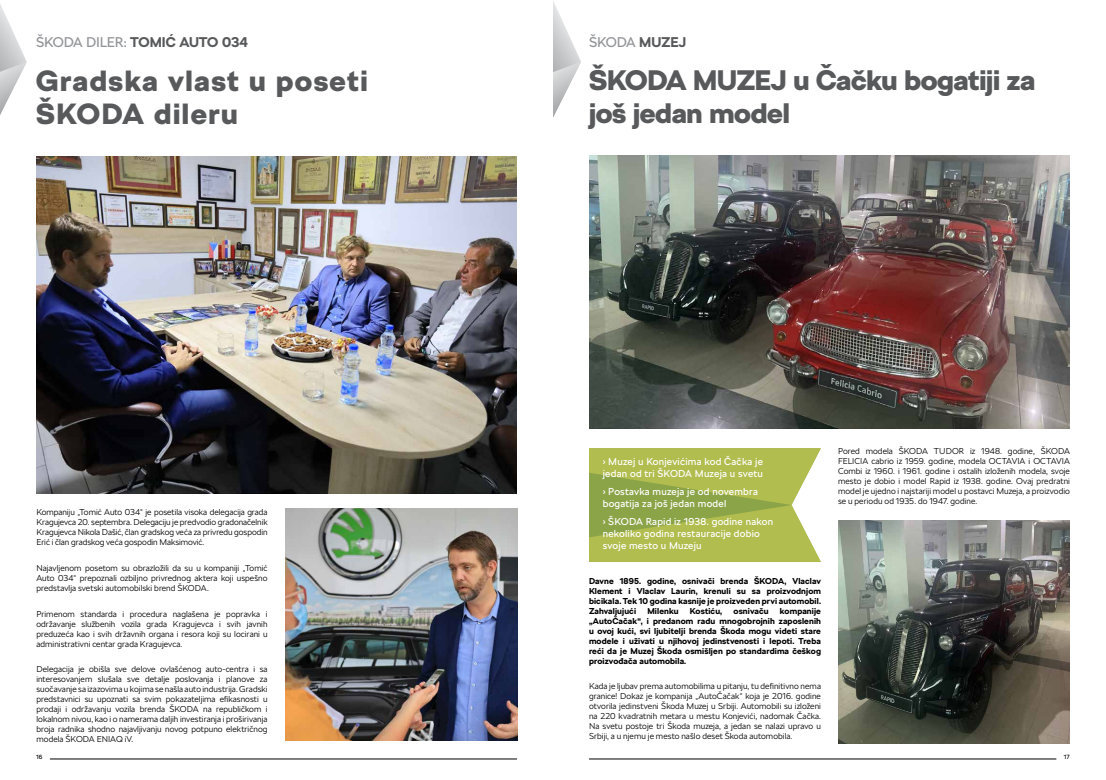
<style>
.page{position:relative;width:1106px;height:780px;background:#fff}
.page>*{position:absolute;margin:0;border:0;box-sizing:border-box;transform-origin:0 0}
.t1{font:900 29px/33px "SKODA Next";letter-spacing:.05em;color:#58595b}
.t2{font:900 28px/33px "SKODA Next";letter-spacing:-.01em;color:#58595b}
.t3{font:700 14px "SKODA Next";letter-spacing:-.01em;color:#58595b}
.t4{font:14px "SKODA Next";letter-spacing:-.025em;color:#939598}
.t5{font:10px/12px "SKODA Next";letter-spacing:.02em;color:#fff}
.t6{font:300 8.5px/10px "SKODA Next";letter-spacing:.005em;color:#000;text-align:justify}
.t7{font:700 8.5px/10px "SKODA Next";letter-spacing:.015em;color:#000;text-align:justify}
.t8{font:6px "SKODA Next";color:#000}
.s1{font-weight:400;color:#939598}
.s2{font-weight:700;color:#58595b}
</style>
<div class="page">
<hr style="left:589px;top:758px;width:467px;height:1px;background:#000">
<hr style="left:50px;top:758px;width:467px;height:1px;background:#000">
<svg style="left:589px;top:448px;width:232px;height:114px;background:#acba57"></svg>
<img style="left:589px;top:155px;width:481px;height:273px">
<svg style="left:0;top:4px;width:27px;height:111px"></svg>
<img style="left:36px;top:156px;width:481px;height:337px">
<img style="left:285px;top:508px;width:233px;height:232px">
<svg style="left:553px;top:1px;width:28px;height:117px"></svg>
<img style="left:838px;top:520px;width:232px;height:224px">
<h3 class="t3" style="left:36px;top:33px;width:213px"><span class="s1">ŠKODA DILER:</span> TOMIĆ AUTO 034</h3>
<h3 class="t4" style="left:589px;top:33px;width:99px">ŠKODA <span class="s2">MUZEJ</span></h3>
<h1 class="t1" style="left:36px;top:64px;width:333px">Gradska vlast u poseti<br>ŠKODA dileru</h1>
<h2 class="t2" style="left:589px;top:63px;width:447px">ŠKODA MUZEJ u Čačku bogatiji za još jedan model</h2>
<p class="t6" style="left:36px;top:507px;width:233px">Kompaniju „Tomić Auto 034“ je posetila visoka delegacija grada Kragujevca 20. septembra. Delegaciju je predvodio gradonačelnik Kragujevca Nikola Dašić, član gradskog veća za privredu gospodin Erić i član gradskog veća gospodin Maksimović.</p>
<p class="t6" style="left:36px;top:563px;width:233px">Najavljenom posetom su obrazložili da su u kompaniji „Tomić Auto 034“ prepoznali ozbiljno privrednog aktera koji uspešno predstavlja svetski automobilski brend ŠKODA.</p>
<p class="t6" style="left:36px;top:608px;width:233px">Primenom standarda i procedura naglašena je popravka i održavanje službenih vozila grada Kragujevca i svih javnih preduzeća kao i svih državnih organa i resora koji su locirani u administrativni centar grada Kragujevca.</p>
<p class="t6" style="left:36px;top:664px;width:233px">Delegacija je obišla sve delove ovlašćenog auto-centra i sa interesovanjem slušala sve detalje poslovanja i planove za suočavanje sa izazovima u kojima se našla auto industrija. Gradski predstavnici su upoznati sa svim pokazateljima efikasnosti u prodaji i održavanju vozila brenda ŠKODA na republičkom i lokalnom nivou, kao i o namerama daljih investiranja i proširivanja broja radnika shodno najavljivanju novog potpuno električnog modela ŠKODA ENIAQ iV.</p>
<p class="t5" style="left:602px;top:456px;width:162px">› Muzej u Konjevićima kod Čačka je jedan od tri ŠKODA Muzeja u svetu</p>
<p class="t5" style="left:602px;top:485px;width:157px">› Postavka muzeja je od novembra bogatija za još jedan model</p>
<p class="t5" style="left:602px;top:515px;width:172px">› ŠKODA Rapid iz 1938. godine nakon nekoliko godina restauracije dobio svoje mesto u Muzeju</p>
<p class="t7" style="left:589px;top:575px;width:233px">Davne 1895. godine, osnivači brenda ŠKODA, Vlaclav Klement i Vlaclav Laurin, krenuli su sa proizvodnjom bicikala. Tek 10 godina kasnije je proizveden prvi automobil.<br>Zahvaljujući</p>
<p class="t7" style="left:647px;top:605px;width:33px">Milenku</p>
<p class="t7" style="left:690px;top:605px;width:34px">Kostiću,</p>
<p class="t7" style="left:733px;top:605px;width:37px">osnivaču</p>
<p class="t7" style="left:589px;top:605px;width:233px;text-indent:191px">kompanije „AutoČačak“, i predanom radu mnogobrojnih zaposlenih u ovoj kući, svi ljubitelji brenda Škoda mogu videti stare modele i uživati u njihovoj jedinstvenosti i lepoti. Treba reći da je Muzej Škoda osmišljen po standardima češkog proizvođača automobila.</p>
<p class="t6" style="left:589px;top:681px;width:233px">Kada je ljubav prema automobilima u pitanju, tu definitivno nema granice! Dokaz je kompanija „AutoČačak“ koja je 2016. godine otvorila jedinstveni Škoda Muzej u Srbiji. Automobili su izloženi na 220 kvadratnih metara u mestu Konjevići, nadomak Čačka.<br>Na svetu postoje tri Škoda muzeja, a jedan se nalazi upravo u Srbiji, a u njemu je mesto našlo deset Škoda automobila.</p>
<p class="t6" style="left:838px;top:446px;width:233px">Pored modela ŠKODA TUDOR iz 1948. godine, ŠKODA FELICIA cabrio iz 1959. godine, modela OCTAVIA i OCTAVIA Combi iz 1960. i 1961. godine i ostalih izloženih modela, svoje mesto je dobio i model Rapid iz 1938. godine. Ovaj predratni model je ujedno i najstariji model u postavci Muzeja, a proizvodio se u periodu od 1935. do 1947. godine.</p>
<p class="t8" style="left:36px;top:753px;width:8px">16</p>
<p class="t8" style="left:1063px;top:753px;width:7px">17</p>
</div>
